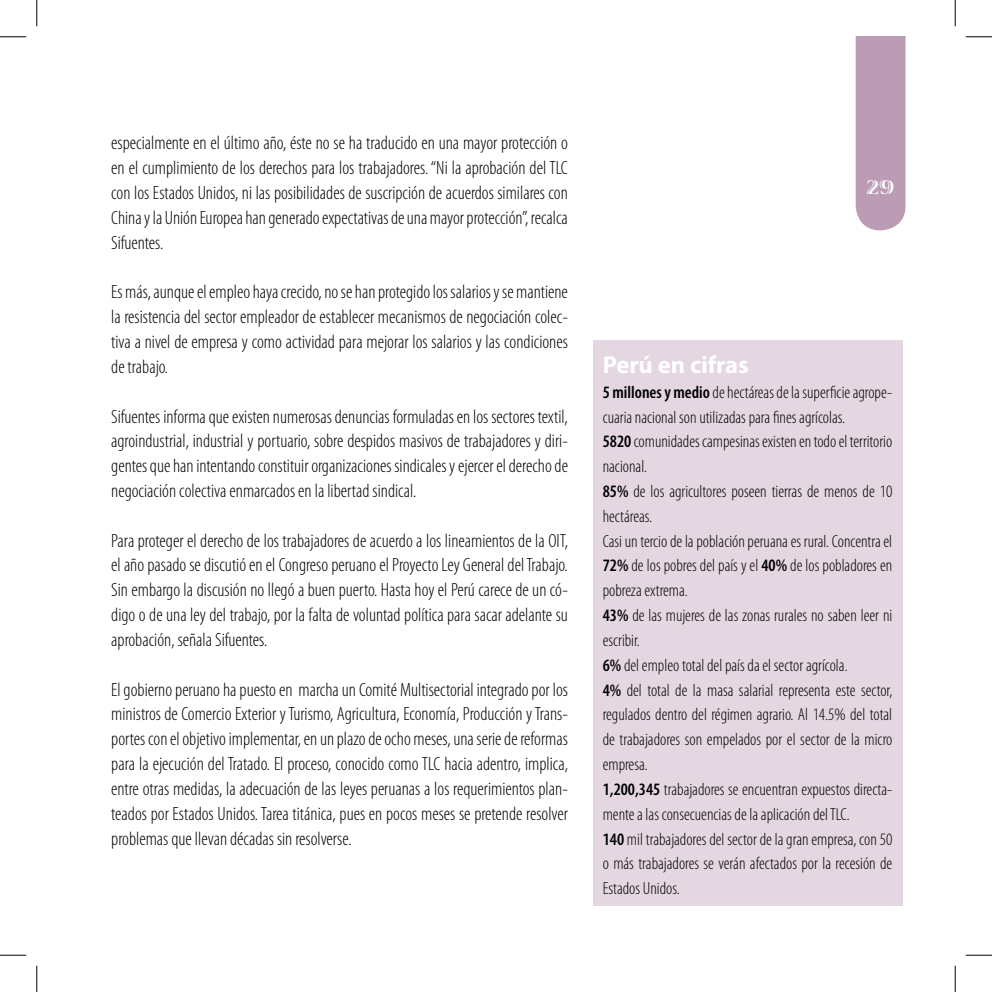
<style>
.page{position:relative;width:992px;height:992px;background:#fff}
.page>*{position:absolute;margin:0;border:0;box-sizing:border-box;transform-origin:0 0}
.t1{font:700 24.5px "Myriad Pro";color:#fff}
.t2{font:700 21px "Viva Std";color:#fff}
.t3{font:300 condensed 19.25px/24.8px "Myriad Pro";color:#000;text-align:justify}
.t4{font:300 condensed 17.5px/24.8px "Myriad Pro";color:#000}
.s1{font-weight:600}
</style>
<div class="page">
<div style="left:855px;top:37px;width:50px;height:193px;background:#bc9bb4"></div>
<div style="left:592px;top:340px;width:310px;height:565px;background:#e4d7e1"></div>
<svg style="left:0;top:36px;width:26px;height:1px"></svg>
<svg style="left:965px;top:36px;width:26px;height:1px"></svg>
<svg style="left:0;top:954px;width:26px;height:1px"></svg>
<svg style="left:965px;top:954px;width:26px;height:1px"></svg>
<svg style="left:36px;top:0;width:1px;height:26px"></svg>
<svg style="left:36px;top:965px;width:1px;height:26px"></svg>
<svg style="left:954px;top:0;width:1px;height:26px"></svg>
<svg style="left:954px;top:965px;width:1px;height:26px"></svg>
<p class="t3" style="left:111px;top:130px;width:458px">especialmente en el último año, éste no se ha traducido en una mayor protección o en el cumplimiento de los derechos para los trabajadores. “Ni la aprobación del TLC con los Estados Unidos, ni las posibilidades de suscripción de acuerdos similares con China y la Unión Europea han generado expectativas de una mayor protección”, recalca Sifuentes.</p>
<p class="t3" style="left:111px;top:279px;width:458px">Es más, aunque el empleo haya crecido, no se han protegido los salarios y se mantiene la resistencia del sector empleador de establecer mecanismos de negociación colec&shy;tiva a nivel de empresa y como actividad para mejorar los salarios y las condiciones de trabajo.</p>
<p class="t3" style="left:111px;top:403px;width:458px">Sifuentes informa que existen numerosas denuncias formuladas en los sectores textil, agroindustrial, industrial y portuario, sobre despidos masivos de trabajadores y diri&shy;gentes que han intentando constituir organizaciones sindicales y ejercer el derecho de negociación colectiva enmarcados en la libertad sindical.</p>
<p class="t3" style="left:111px;top:527px;width:458px">Para proteger el derecho de los trabajadores de acuerdo a los lineamientos de la OIT, el año pasado se discutió en el Congreso peruano el Proyecto Ley General del Trabajo.<br>Sin embargo la discusión no llegó a buen puerto. Hasta hoy el Perú carece de un có&shy;digo o de una ley del trabajo, por la falta de voluntad política para sacar adelante su aprobación, señala Sifuentes.</p>
<p class="t3" style="left:111px;top:676px;width:458px">El gobierno peruano ha puesto en marcha un Comité Multisectorial integrado por los ministros de Comercio Exterior y Turismo, Agricultura, Economía, Producción y Trans&shy;portes con el objetivo implementar, en un plazo de ocho meses, una serie de reformas para la ejecución del Tratado. El proceso, conocido como TLC hacia adentro, implica, entre otras medidas, la adecuación de las leyes peruanas a los requerimientos plan&shy;teados por Estados Unidos. Tarea titánica, pues en pocos meses se pretende resolver problemas que llevan décadas sin resolverse.</p>
<p class="t2" style="left:866px;top:176px;width:15px">29</p>
<p class="t1" style="left:602px;top:348px;width:148px">Perú en cifras</p>
<p class="t4" style="left:602px;top:379px;width:291px"><span class="s1">5 millones y medio</span> de hectáreas de la superficie agrope&shy;cuaria nacional son utilizadas para fines agrícolas.<br><span class="s1">5820</span> comunidades campesinas existen en todo el territorio nacional.<br><span class="s1">85%</span> de los agricultores poseen tierras de menos de 10 hectáreas.<br>Casi un tercio de la población peruana es rural. Concentra el <span class="s1">72%</span> de los pobres del país y el <span class="s1">40%</span> de los pobladores en pobreza extrema.<br><span class="s1">43%</span> de las mujeres de las zonas rurales no saben leer ni escribir.<br><span class="s1">6%</span> del empleo total del país da el sector agrícola.<br><span class="s1">4%</span> del total de la masa salarial representa este sector, regulados dentro del régimen agrario. Al 14.5% del total de trabajadores son empelados por el sector de la micro empresa.<br><span class="s1">1,200,345</span> trabajadores se encuentran expuestos directa&shy;mente a las consecuencias de la aplicación del TLC.<br><span class="s1">140</span> mil trabajadores del sector de la gran empresa, con 50 o más trabajadores se verán afectados por la recesión de Estados Unidos.</p>
</div>
